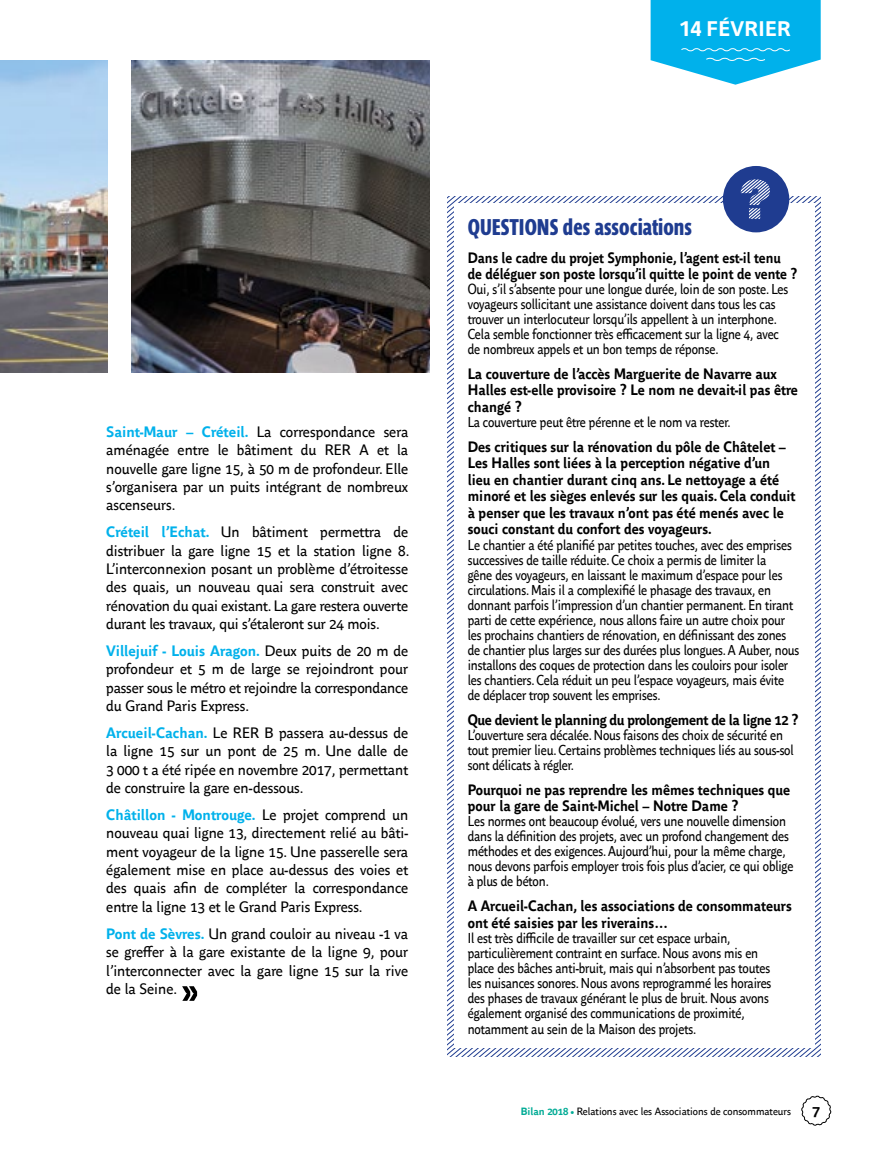
<style>
.page{position:relative;width:893px;height:1149px;background:#fff}
.page>*{position:absolute;margin:0;border:0;box-sizing:border-box;transform-origin:0 0}
.t1{font:700 22.5px "Parisine Pro Comp";color:#1f3c90}
.t2{font:700 21px "Parisine Office";letter-spacing:.01em;color:#fff}
.t3{font:15px/18.3px "Parisine Office";color:#000;text-align:justify}
.t4{font:700 15px/16.5px "Parisine Office";color:#000;scale:.95 1}
.t5{font:700 15px/15.8px "Parisine Office";color:#000;scale:.92 1}
.t6{font:700 15px "Parisine Office";letter-spacing:-.02em;color:#000;scale:.95 1}
.t7{font:700 15px "Parisine Office";color:#000}
.t8{font:14.25px/15px "Parisine Office";letter-spacing:-.01em;color:#000;scale:.9 1}
.t9{font:10.5px "Parisine Office";color:#000}
.s1{font-weight:700;color:#00b1eb}
.s2{font-weight:700;color:#00ab95}
</style>
<div class="page">
<svg style="left:801px;top:1095px;width:30px;height:30px"></svg>
<svg style="left:651px;top:0;width:170px;height:85px;background:#29bdee"></svg>
<img style="left:132px;top:61px;width:297px;height:311px">
<img style="left:0;top:61px;width:108px;height:311px">
<svg style="left:182px;top:986px;width:15px;height:14px"></svg>
<svg style="left:448px;top:549px;width:373px;height:507px"></svg>
<svg style="left:495px;top:624px;width:326px;height:432px"></svg>
<div style="left:454px;top:203px;width:360px;height:844px;background:#fff"></div>
<div style="left:723px;top:166px;width:66px;height:66px;background:#1f3c90;border-radius:50%"></div>
<svg style="left:741px;top:179px;width:29px;height:40px"></svg>
<h2 class="t2" style="left:680px;top:13px;width:112px">14 FÉVRIER</h2>
<p class="t3" style="left:106px;top:421px;width:303px"><span class="s1">Saint-Maur – Créteil.</span> La correspondance sera aménagée entre le bâtiment du RER A et la nouvelle gare ligne 15, à 50 m de profondeur. Elle s’organisera par un puits intégrant de nombreux ascenseurs.</p>
<p class="t3" style="left:106px;top:522px;width:305px"><span class="s1">Créteil l’Echat.</span> Un bâtiment permettra de distribuer la gare ligne 15 et la station ligne 8.<br>L’interconnexion posant un problème d’étroitesse des quais, un nouveau quai sera construit avec rénovation du quai existant. La gare restera ouverte durant les travaux, qui s’étaleront sur 24 mois.</p>
<p class="t3" style="left:106px;top:640px;width:303px"><span class="s1">Villejuif - Louis Aragon.</span> Deux puits de 20 m de profondeur et 5 m de large se rejoindront pour passer sous le métro et rejoindre la correspondance du Grand Paris Express.</p>
<p class="t3" style="left:106px;top:722px;width:303px"><span class="s1">Arcueil-Cachan.</span> Le RER B passera au-dessus de la ligne 15 sur un pont de 25 m. Une dalle de 3 000 t a été ripée en novembre 2017, permettant de construire la gare en-dessous.</p>
<p class="t3" style="left:106px;top:804px;width:303px"><span class="s1">Châtillon - Montrouge.</span> Le projet comprend un nouveau quai ligne 13, directement relié au bâti&shy;ment voyageur de la ligne 15. Une passerelle sera également mise en place au-dessus des voies et des quais afin de compléter la correspondance entre la ligne 13 et le Grand Paris Express.</p>
<p class="t3" style="left:106px;top:923px;width:303px"><span class="s1">Pont de Sèvres.</span> Un grand couloir au niveau -1 va se greffer à la gare existante de la ligne 9, pour l’interconnecter avec la gare ligne 15 sur la rive de la Seine.</p>
<h1 class="t1" style="left:468px;top:210px;width:226px">QUESTIONS des associations</h1>
<p class="t5" style="left:468px;top:249px;width:360px">Dans le cadre du projet Symphonie, l’agent est-il tenu de déléguer son poste lorsqu’il quitte le point de vente ?</p>
<p class="t8" style="left:468px;top:280px;width:358px">Oui, s’il s’absente pour une longue durée, loin de son poste. Les voyageurs sollicitant une assistance doivent dans tous les cas trouver un interlocuteur lorsqu’ils appellent à un interphone.<br>Cela semble fonctionner très efficacement sur la ligne 4, avec de nombreux appels et un bon temps de réponse.</p>
<p class="t4" style="left:468px;top:364px;width:349px">La couverture de l’accès Marguerite de Navarre aux<br>Halles est-elle provisoire ? Le nom ne devait-il pas être changé ?</p>
<p class="t8" style="left:468px;top:413px;width:293px">La couverture peut être pérenne et le nom va rester.</p>
<p class="t4" style="left:468px;top:437px;width:347px">Des critiques sur la rénovation du pôle de Châtelet – Les Halles sont liées à la perception négative d’un lieu en chantier durant cinq ans. Le nettoyage a été minoré et les sièges enlevés sur les quais. Cela conduit à penser que les travaux n’ont pas été menés avec le souci constant du confort des voyageurs.</p>
<p class="t8" style="left:468px;top:536px;width:370px">Le chantier a été planifié par petites touches, avec des emprises successives de taille réduite. Ce choix a permis de limiter la<br>gêne des voyageurs, en laissant le maximum d’espace pour les circulations. Mais il a complexifié le phasage des travaux, en donnant parfois l’impression d’un chantier permanent. En tirant parti de cette expérience, nous allons faire un autre choix pour les prochains chantiers de rénovation, en définissant des zones de chantier plus larges sur des durées plus longues. A Auber, nous installons des coques de protection dans les couloirs pour isoler les chantiers. Cela réduit un peu l’espace voyageurs, mais évite de déplacer trop souvent les emprises.</p>
<p class="t6" style="left:468px;top:708px;width:350px">Que devient le planning du prolongement de la ligne 12 ?</p>
<p class="t8" style="left:468px;top:726px;width:364px">L’ouverture sera décalée. Nous faisons des choix de sécurité en tout premier lieu. Certains problèmes techniques liés au sous-sol sont délicats à régler.</p>
<p class="t4" style="left:468px;top:780px;width:341px">Pourquoi ne pas reprendre les mêmes techniques que pour la gare de Saint-Michel – Notre Dame ?</p>
<p class="t8" style="left:468px;top:812px;width:363px">Les normes ont beaucoup évolué, vers une nouvelle dimension dans la définition des projets, avec un profond changement des méthodes et des exigences. Aujourd’hui, pour la même charge, nous devons parfois employer trois fois plus d’acier, ce qui oblige à plus de béton.</p>
<p class="t4" style="left:468px;top:896px;width:342px">A Arcueil-Cachan, les associations de consommateurs ont été saisies par les riverains…</p>
<p class="t8" style="left:468px;top:929px;width:339px">Il est très difficile de travailler sur cet espace urbain, particulièrement contraint en surface. Nous avons mis en place des bâches anti-bruit, mais qui n’absorbent pas toutes les nuisances sonores. Nous avons reprogrammé les horaires des phases de travaux générant le plus de bruit. Nous avons également organisé des communications de proximité, notamment au sein de la Maison des projets.</p>
<p class="t9" style="left:521px;top:1103px;width:272px"><span class="s2">Bilan 2018 •</span> Relations avec les Associations de consommateurs</p>
<p class="t7" style="left:812px;top:1099px;width:9px">7</p>
</div>
